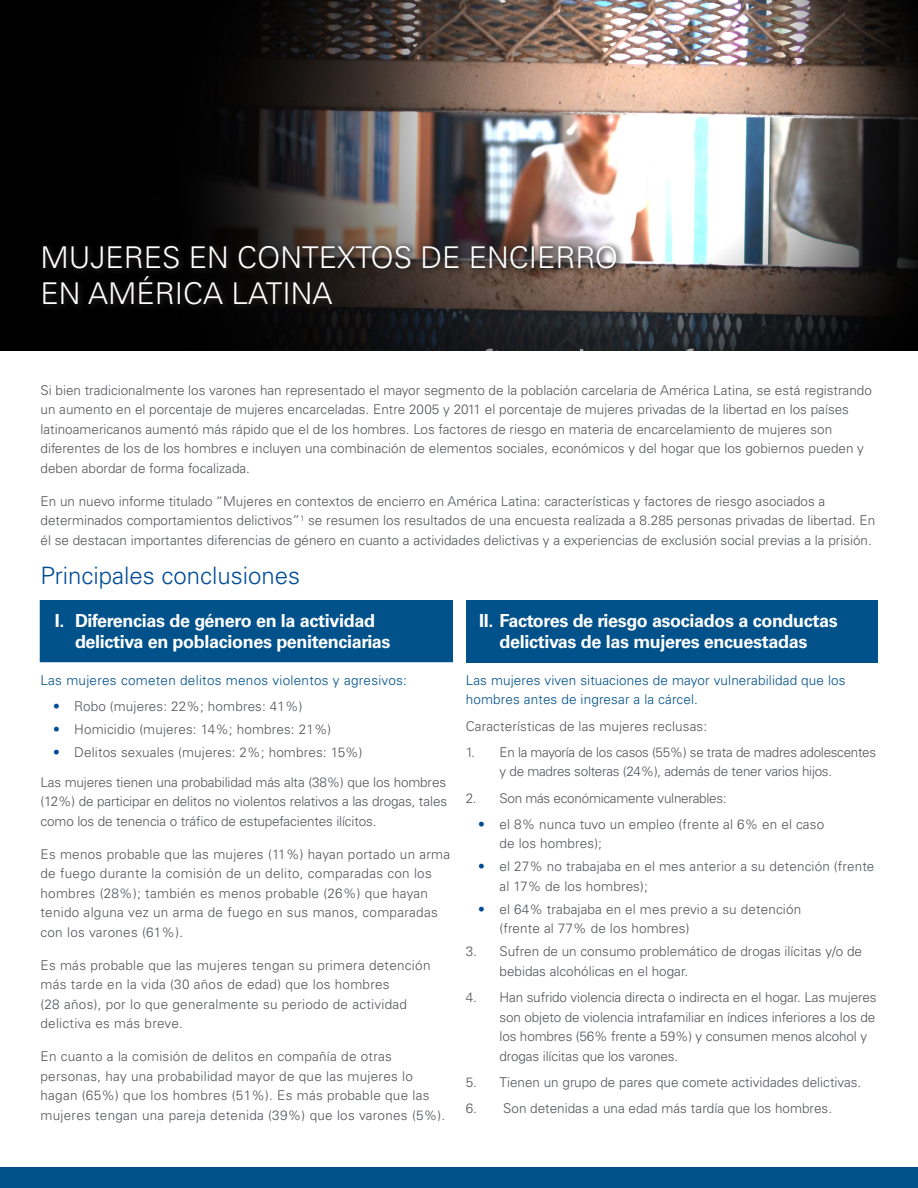
<style>
.page{position:relative;width:918px;height:1188px;background:#fff}
.page>*{position:absolute;margin:0;border:0;box-sizing:border-box;transform-origin:0 0}
.t1{font:300 30px/36px "Univers LT Std";color:#fff}
.sub_head{font:300 24px "Univers LT Std";color:#004c97}
.t2{font:700 18px/21px "Univers LT Std";letter-spacing:-.02em;color:#fff}
.Body{font:300 13.5px/19.5px "Univers LT Std";color:#54555a}
.Body-2{font:300 13.5px/19.5px "Univers LT Std";letter-spacing:.02em;color:#54555a}
.Body-3{font:300 13.5px/19.5px "Univers LT Std";letter-spacing:-.02em;color:#54555a}
.Body-4{font:300 13.5px/19.5px "Univers LT Std";letter-spacing:.01em;color:#01518a}
.s1{font-weight:700;color:#004c97}
</style>
<div class="page">
<img style="left:0;top:0;width:918px;height:351px">
<div style="left:40px;top:601px;width:412px;height:61px;background:#01518a"></div>
<div style="left:40px;top:600px;width:413px;height:62px;border:2px solid #01518a"></div>
<div style="left:38px;top:240px;width:587px;height:73px;background:#231f20;opacity:.75"></div>
<div style="left:466px;top:600px;width:412px;height:62px;background:#01518a"></div>
<div style="left:0;top:1168px;width:918px;height:20px;background:#01518a"></div>
<p class="t1" style="left:40px;top:239px;width:579px">MUJERES EN CONTEXTOS DE ENCIERRO<br>EN AMÉRICA LATINA</p>
<p class="Body" style="left:40px;top:380px;width:833px">Si bien tradicionalmente los varones han representado el mayor segmento de la población carcelaria de América Latina, se está registrando un aumento en el porcentaje de mujeres encarceladas. Entre 2005 y 2011 el porcentaje de mujeres privadas de la libertad en los países latinoamericanos aumentó más rápido que el de los hombres. Los factores de riesgo en materia de encarcelamiento de mujeres son diferentes de los de los hombres e incluyen una combinación de elementos sociales, económicos y del hogar que los gobiernos pueden y deben abordar de forma focalizada.</p>
<p class="Body" style="left:40px;top:491px;width:836px">En un nuevo informe titulado “Mujeres en contextos de encierro en América Latina: características y factores de riesgo asociados a determinados comportamientos delictivos”<sup>1</sup> se resumen los resultados de una encuesta realizada a 8.285 personas privadas de libertad. En él se destacan importantes diferencias de género en cuanto a actividades delictivas y a experiencias de exclusión social previas a la prisión.</p>
<p class="sub_head" style="left:40px;top:561px;width:261px">Principales conclusiones</p>
<p class="t2" style="left:75px;top:610px;width:317px;text-indent:-20px">I. Diferencias de género en la actividad delictiva en poblaciones penitenciarias</p>
<p class="t2" style="left:479px;top:610px;width:360px;text-align:center">II. Factores de riesgo asociados a conductas delictivas de las mujeres encuestadas</p>
<p class="Body-4" style="left:40px;top:670px;width:368px">Las mujeres cometen delitos menos violentos y agresivos:</p>
<p class="Body" style="left:54px;top:697px;width:250px"><span class="s1">•</span> Robo (mujeres: 22%; hombres: 41%)</p>
<p class="Body" style="left:54px;top:720px;width:279px"><span class="s1">•</span> Homicidio (mujeres: 14%; hombres: 21%)</p>
<p class="Body" style="left:54px;top:743px;width:310px"><span class="s1">•</span> Delitos sexuales (mujeres: 2%; hombres: 15%)</p>
<p class="Body" style="left:40px;top:772px;width:408px;text-align:justify">Las mujeres tienen una probabilidad más alta (38%) que los hombres (12%) de participar en delitos no violentos relativos a las drogas, tales como los de tenencia o tráfico de estupefacientes ilícitos.</p>
<p class="Body-2" style="left:40px;top:844px;width:411px">Es menos probable que las mujeres (11%) hayan portado un arma de fuego durante la comisión de un delito, comparadas con los hombres (28%); también es menos probable (26%) que hayan tenido alguna vez un arma de fuego en sus manos, comparadas con los varones (61%).</p>
<p class="Body-2" style="left:40px;top:955px;width:392px">Es más probable que las mujeres tengan su primera detención más tarde en la vida (30 años de edad) que los hombres<br>(28 años), por lo que generalmente su periodo de actividad delictiva es más breve.</p>
<p class="Body-2" style="left:40px;top:1047px;width:406px">En cuanto a la comisión de delitos en compañía de otras personas, hay una probabilidad mayor de que las mujeres lo hagan (65%) que los hombres (51%). Es más probable que las mujeres tengan una pareja detenida (39%) que los varones (5%).</p>
<p class="Body-4" style="left:466px;top:670px;width:381px">Las mujeres viven situaciones de mayor vulnerabilidad que los hombres antes de ingresar a la cárcel.</p>
<p class="Body" style="left:466px;top:716px;width:243px">Características de las mujeres reclusas:</p>
<p class="Body-3" style="left:500px;top:742px;width:378px;text-indent:-34px">1. En la mayoría de los casos (55%) se trata de madres adolescentes y de madres solteras (24%), además de tener varios hijos.</p>
<p class="Body-3" style="left:466px;top:788px;width:262px">2. Son más económicamente vulnerables:</p>
<p class="Body" style="left:500px;top:814px;width:326px;text-indent:-20px"><span class="s1">•</span> el 8% nunca tuvo un empleo (frente al 6% en el caso de los hombres);</p>
<p class="Body" style="left:500px;top:857px;width:376px;text-indent:-20px"><span class="s1">•</span> el 27% no trabajaba en el mes anterior a su detención (frente al 17% de los hombres);</p>
<p class="Body" style="left:500px;top:899px;width:303px;text-indent:-20px"><span class="s1">•</span> el 64% trabajaba en el mes previo a su detención (frente al 77% de los hombres)</p>
<p class="Body" style="left:500px;top:942px;width:364px;text-indent:-34px">3. Sufren de un consumo problemático de drogas ilícitas y/o de bebidas alcohólicas en el hogar.</p>
<p class="Body" style="left:500px;top:988px;width:379px;text-indent:-34px">4. Han sufrido violencia directa o indirecta en el hogar. Las mujeres son objeto de violencia intrafamiliar en índices inferiores a los de los hombres (56% frente a 59%) y consumen menos alcohol y drogas ilícitas que los varones.</p>
<p class="Body" style="left:466px;top:1072px;width:397px">5. Tienen un grupo de pares que comete actividades delictivas.</p>
<p class="Body" style="left:466px;top:1099px;width:368px">6. Son detenidas a una edad más tardía que los hombres.</p>
</div>
